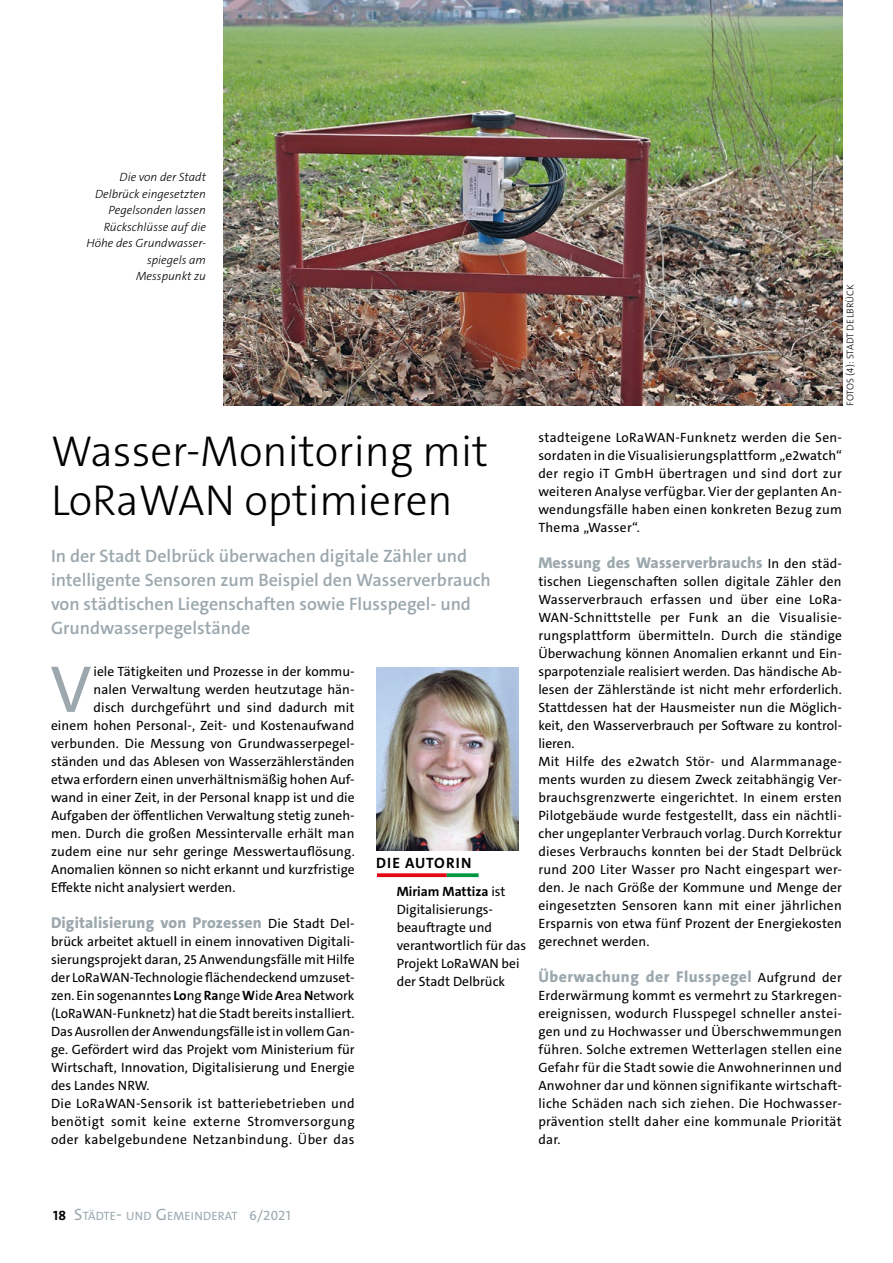
<style>
.page{position:relative;width:893px;height:1263px;background:#fff}
.page>*{position:absolute;margin:0;border:0;box-sizing:border-box;transform-origin:0 0}
.t1{font:66.9px "The Sans C5";color:#9ca8ae}
.t2{font:300 43.5px/49.5px "The Sans C5";color:#000}
.t3{font:600 18px/24px "The Sans C5";color:#9ca8ae}
.t4{font:800 15.75px "The Sans C5";letter-spacing:.01em;color:#9ca8ae}
.t5{font:800 15.75px "The Sans C5";letter-spacing:.03em;color:#9ca8ae}
.t6{font:700 15px "The Sans C5";letter-spacing:.07em;color:#000}
.t7{font:13.5px/18px "The Sans C5";letter-spacing:.005em;color:#000}
.t8{font:12.15px "The Sans C5";letter-spacing:.015em;color:#9ca8ae}
.t9{font:italic 300 12px/16.5px "The Sans C5";color:#000;text-align:right}
.t10{font:300 9.75px "The Sans C5";letter-spacing:.02em;color:#000}
.s1{font-weight:400;font-size:13.5px;color:#000}
.s2{font-weight:700}
.s3{font-weight:700;font-size:13.5px;color:#000}
.s4{font-size:16.5px}
.s5{font-size:17.25px}
.s6{font-size:13.5px}
</style>
<div class="page">
<img style="left:377px;top:668px;width:141px;height:182px">
<svg style="left:377px;top:873px;width:70px;height:4px"></svg>
<svg style="left:447px;top:873px;width:32px;height:4px"></svg>
<img style="left:223px;top:0;width:619px;height:406px">
<p class="t9" style="left:86px;top:169px;width:121px">Die von der Stadt<br>Delbrück eingesetzten<br>Pegelsonden lassen<br>Rückschlüsse auf die<br>Höhe des Grundwasser&shy;spiegels am<br>Messpunkt zu</p>
<h2 class="t2" style="left:51px;top:427px;width:439px">Wasser-Monitoring mit<br>LoRaWAN optimieren</h2>
<h3 class="t3" style="left:51px;top:544px;width:441px">In der Stadt Delbrück überwachen digitale Zähler und intelligente Sensoren zum Beispiel den Wasserverbrauch von städtischen Liegenschaften sowie Flusspegel- und Grundwasserpegelstände</h3>
<h1 class="t1" style="left:50px;top:646px;width:43px">V</h1>
<p class="t7" style="left:94px;top:662px;width:263px">iele Tätigkeiten und Prozesse in der kommu-</p>
<p class="t7" style="left:94px;top:680px;width:263px">nalen Verwaltung werden heutzutage hän-</p>
<p class="t7" style="left:94px;top:698px;width:263px">disch durchgeführt und sind dadurch mit</p>
<p class="t7" style="left:51px;top:716px;width:305px">einem hohen Personal-, Zeit- und Kostenaufwand</p>
<p class="t7" style="left:51px;top:734px;width:305px">verbunden. Die Messung von Grundwasserpegel-</p>
<p class="t7" style="left:51px;top:752px;width:305px">ständen und das Ablesen von Wasserzählerständen</p>
<p class="t7" style="left:51px;top:770px;width:305px">etwa erfordern einen unverhältnismäßig hohen Auf-</p>
<p class="t7" style="left:51px;top:788px;width:305px">wand in einer Zeit, in der Personal knapp ist und die</p>
<p class="t7" style="left:51px;top:806px;width:305px">Aufgaben der öffentlichen Verwaltung stetig zuneh-</p>
<p class="t7" style="left:51px;top:824px;width:305px">men. Durch die großen Messintervalle erhält man</p>
<p class="t7" style="left:51px;top:842px;width:305px">zudem eine nur sehr geringe Messwertauflösung.</p>
<p class="t7" style="left:51px;top:860px;width:305px">Anomalien können so nicht erkannt und kurzfristige</p>
<p class="t7" style="left:51px;top:878px;width:186px">Effekte nicht analysiert werden.</p>
<p class="t4" style="left:51px;top:912px;width:305px">Digitalisierung von Prozessen <span class="s1">Die Stadt Del-</span></p>
<p class="t7" style="left:51px;top:932px;width:305px">brück arbeitet aktuell in einem innovativen Digitali&shy;sierungsprojekt daran, 25 Anwendungsfälle mit Hilfe der LoRaWAN-Technologie flächendeckend umzuset&shy;zen. Ein sogenanntes <span class="s2">Lo</span>ng <span class="s2">Ra</span>nge <span class="s2">W</span>ide <span class="s2">A</span>rea <span class="s2">N</span>etwork (LoRaWAN-Funknetz) hat die Stadt bereits installiert.<br>Das Ausrollen der Anwendungsfälle ist in vollem Gan&shy;ge. Gefördert wird das Projekt vom Ministerium für Wirtschaft, Innovation, Digitalisierung und Energie des Landes NRW.<br>Die LoRaWAN-Sensorik ist batteriebetrieben und benötigt somit keine externe Stromversorgung oder kabelgebundene Netzanbindung. Über das</p>
<p class="t6" style="left:376px;top:853px;width:97px">DIE AUTORIN</p>
<p class="t7" style="left:397px;top:882px;width:131px"><span class="s2">Miriam Mattiza</span> ist<br>Digitalisierungs&shy;beauftragte und verantwortlich für das<br>Projekt LoRaWAN bei der Stadt Delbrück</p>
<p class="t10" style="left:844px;top:406px;width:123px;rotate:-90deg">FOTOS (4): STADT DELBRÜCK</p>
<p class="t7" style="left:538px;top:428px;width:305px;text-align:justify">stadteigene LoRaWAN-Funknetz werden die Sen&shy;sordaten in die Visualisierungsplattform „e2watch“ der regio iT GmbH übertragen und sind dort zur weiteren Analyse verfügbar. Vier der geplanten An&shy;wendungsfälle haben einen konkreten Bezug zum Thema „Wasser“.</p>
<p class="t4" style="left:538px;top:552px;width:305px">Messung des Wasserverbrauchs <span class="s1">In den städ-</span></p>
<p class="t7" style="left:538px;top:572px;width:305px">tischen Liegenschaften sollen digitale Zähler den Wasserverbrauch erfassen und über eine LoRa-WAN-Schnittstelle per Funk an die Visualisie&shy;rungsplattform übermitteln. Durch die ständige Überwachung können Anomalien erkannt und Ein&shy;sparpotenziale realisiert werden. Das händische Ab&shy;lesen der Zählerstände ist nicht mehr erforderlich.<br>Stattdessen hat der Hausmeister nun die Möglich&shy;keit, den Wasserverbrauch per Software zu kontrol&shy;lieren.<br>Mit Hilfe des e2watch Stör- und Alarmmanage&shy;ments wurden zu diesem Zweck zeitabhängig Ver&shy;brauchsgrenzwerte eingerichtet. In einem ersten Pilotgebäude wurde festgestellt, dass ein nächtli&shy;cher ungeplanter Verbrauch vorlag. Durch Korrektur dieses Verbrauchs konnten bei der Stadt Delbrück rund 200 Liter Wasser pro Nacht eingespart wer&shy;den. Je nach Größe der Kommune und Menge der eingesetzten Sensoren kann mit einer jährlichen Ersparnis von etwa fünf Prozent der Energiekosten gerechnet werden.</p>
<p class="t5" style="left:538px;top:966px;width:305px">Überwachung der Flusspegel <span class="s1">Aufgrund der</span></p>
<p class="t7" style="left:538px;top:986px;width:305px;text-align:justify">Erderwärmung kommt es vermehrt zu Starkregen&shy;ereignissen, wodurch Flusspegel schneller anstei&shy;gen und zu Hochwasser und Überschwemmungen führen. Solche extremen Wetterlagen stellen eine Gefahr für die Stadt sowie die Anwohnerinnen und Anwohner dar und können signifikante wirtschaft&shy;liche Schäden nach sich ziehen. Die Hochwasser&shy;prävention stellt daher eine kommunale Priorität dar.</p>
<p class="t8" style="left:53px;top:1208px;width:239px"><span class="s3">18</span> <span class="s4">S</span>TÄDTE<span class="s5">-</span> UND <span class="s4">G</span>EMEINDERAT <span class="s6">6/2021</span></p>
</div>
